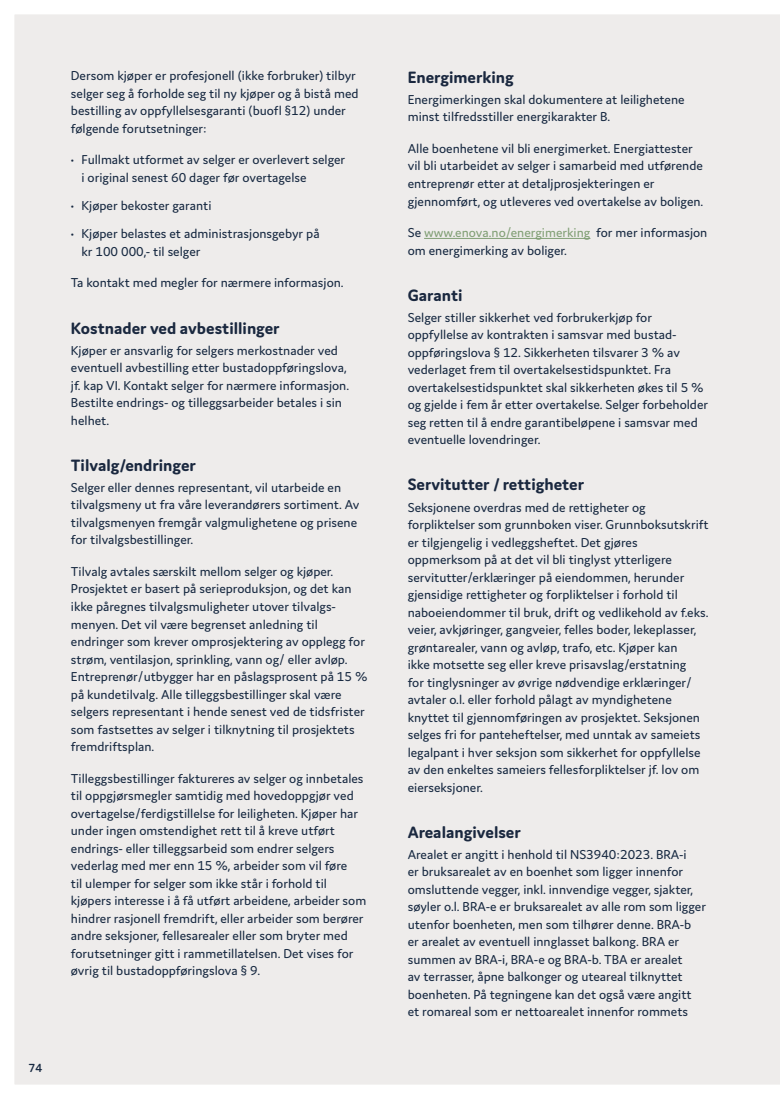
<style>
.page{position:relative;width:780px;height:1099px;background:#fff}
.page>*{position:absolute;margin:0;border:0;box-sizing:border-box;transform-origin:0 0}
.t1{font:700 17.5px "Domus";color:#1a283f}
.t2{font:13.75px/17.5px "Domus";color:#172941}
.t3{font:600 12.5px "Domus";color:#172941}
.s1{color:#819f75}
</style>
<div class="page">
<div style="left:14px;top:14px;width:766px;height:1071px;background:#eeeceb"></div>
<hr style="left:424px;top:238px;width:166px;height:1px;background:#819f75">
<p class="t2" style="left:71px;top:67px;width:289px">Dersom kjøper er profesjonell (ikke forbruker) tilbyr selger seg å forholde seg til ny kjøper og å bistå med bestilling av oppfyllelsesgaranti (buofl §12) under følgende forutsetninger:</p>
<p class="t2" style="left:81px;top:151px;width:265px;text-indent:-11px">• Fullmakt utformet av selger er overlevert selger i original senest 60 dager før overtagelse</p>
<p class="t2" style="left:71px;top:197px;width:142px">• Kjøper bekoster garanti</p>
<p class="t2" style="left:81px;top:225px;width:239px;text-indent:-11px">• Kjøper belastes et administrasjonsgebyr på kr 100 000,- til selger</p>
<p class="t2" style="left:71px;top:274px;width:274px">Ta kontakt med megler for nærmere informasjon.</p>
<p class="t1" style="left:71px;top:318px;width:210px">Kostnader ved avbestillinger</p>
<p class="t2" style="left:71px;top:341px;width:280px">Kjøper er ansvarlig for selgers merkostnader ved eventuell avbestilling etter bustadoppføringslova, jf. kap VI. Kontakt selger for nærmere informasjon.<br>Bestilte endrings- og tilleggsarbeider betales i sin helhet.</p>
<p class="t1" style="left:71px;top:455px;width:126px">Tilvalg/endringer</p>
<p class="t2" style="left:71px;top:478px;width:290px">Selger eller dennes representant, vil utarbeide en tilvalgsmeny ut fra våre leverandørers sortiment. Av tilvalgsmenyen fremgår valgmulighetene og prisene for tilvalgsbestillinger.</p>
<p class="t2" style="left:71px;top:562px;width:298px">Tilvalg avtales særskilt mellom selger og kjøper.<br>Prosjektet er basert på serieproduksjon, og det kan ikke påregnes tilvalgsmuligheter utover tilvalgs&shy;menyen. Det vil være begrenset anledning til endringer som krever omprosjektering av opplegg for strøm, ventilasjon, sprinkling, vann og/ eller avløp.<br>Entreprenør/utbygger har en påslagsprosent på 15 % på kundetilvalg. Alle tilleggsbestillinger skal være selgers representant i hende senest ved de tidsfrister som fastsettes av selger i tilknytning til prosjektets fremdriftsplan.</p>
<p class="t2" style="left:71px;top:769px;width:297px">Tilleggsbestillinger faktureres av selger og innbetales til oppgjørsmegler samtidig med hovedoppgjør ved overtagelse/ferdigstillelse for leiligheten. Kjøper har under ingen omstendighet rett til å kreve utført endrings- eller tilleggsarbeid som endrer selgers vederlag med mer enn 15 %, arbeider som vil føre<br>til ulemper for selger som ikke står i forhold til kjøpers interesse i å få utført arbeidene, arbeider som hindrer rasjonell fremdrift, eller arbeider som berører andre seksjoner, fellesarealer eller som bryter med forutsetninger gitt i rammetillatelsen. Det vises for øvrig til bustadoppføringslova § 9.</p>
<p class="t3" style="left:29px;top:1061px;width:15px">74</p>
<p class="t1" style="left:407px;top:67px;width:107px">Energimerking</p>
<p class="t2" style="left:407px;top:90px;width:278px">Energimerkingen skal dokumentere at leilighetene minst tilfredsstiller energikarakter B.</p>
<p class="t2" style="left:407px;top:140px;width:297px">Alle boenhetene vil bli energimerket. Energiattester vil bli utarbeidet av selger i samarbeid med utførende entreprenør etter at detaljprosjekteringen er gjennomført, og utleveres ved overtakelse av boligen.</p>
<p class="t2" style="left:407px;top:224px;width:301px">Se <span class="s1">www.enova.no/energimerking</span> for mer informasjon om energimerking av boliger.</p>
<p class="t1" style="left:407px;top:285px;width:56px">Garanti</p>
<p class="t2" style="left:407px;top:308px;width:302px">Selger stiller sikkerhet ved forbrukerkjøp for oppfyllelse av kontrakten i samsvar med bustad&shy;oppføringslova § 12. Sikkerheten tilsvarer 3 % av vederlaget frem til overtakelsestidspunktet. Fra overtakelsestidspunktet skal sikkerheten økes til 5 % og gjelde i fem år etter overtakelse. Selger forbeholder seg retten til å endre garantibeløpene i samsvar med eventuelle lovendringer.</p>
<p class="t1" style="left:407px;top:475px;width:178px">Servitutter / rettigheter</p>
<p class="t2" style="left:407px;top:498px;width:302px">Seksjonene overdras med de rettigheter og forpliktelser som grunnboken viser. Grunnboksutskrift er tilgjengelig i vedleggsheftet. Det gjøres oppmerksom på at det vil bli tinglyst ytterligere servitutter/erklæringer på eiendommen, herunder gjensidige rettigheter og forpliktelser i forhold til naboeiendommer til bruk, drift og vedlikehold av f.eks. veier, avkjøringer, gangveier, felles boder, lekeplasser, grøntarealer, vann og avløp, trafo, etc. Kjøper kan<br>ikke motsette seg eller kreve prisavslag/erstatning<br>for tinglysninger av øvrige nødvendige erklæringer/ avtaler o.l. eller forhold pålagt av myndighetene knyttet til gjennomføringen av prosjektet. Seksjonen selges fri for panteheftelser, med unntak av sameiets legalpant i hver seksjon som sikkerhet for oppfyllelse av den enkeltes sameiers fellesforpliktelser jf. lov om eierseksjoner.</p>
<p class="t1" style="left:407px;top:822px;width:114px">Arealangivelser</p>
<p class="t2" style="left:407px;top:845px;width:300px">Arealet er angitt i henhold til NS3940:2023. BRA-i<br>er bruksarealet av en boenhet som ligger innenfor omsluttende vegger, inkl. innvendige vegger, sjakter, søyler o.l. BRA-e er bruksarealet av alle rom som ligger utenfor boenheten, men som tilhører denne. BRA-b<br>er arealet av eventuell innglasset balkong. BRA er summen av BRA-i, BRA-e og BRA-b. TBA er arealet<br>av terrasser, åpne balkonger og uteareal tilknyttet boenheten. På tegningene kan det også være angitt et romareal som er nettoarealet innenfor rommets</p>
</div>
